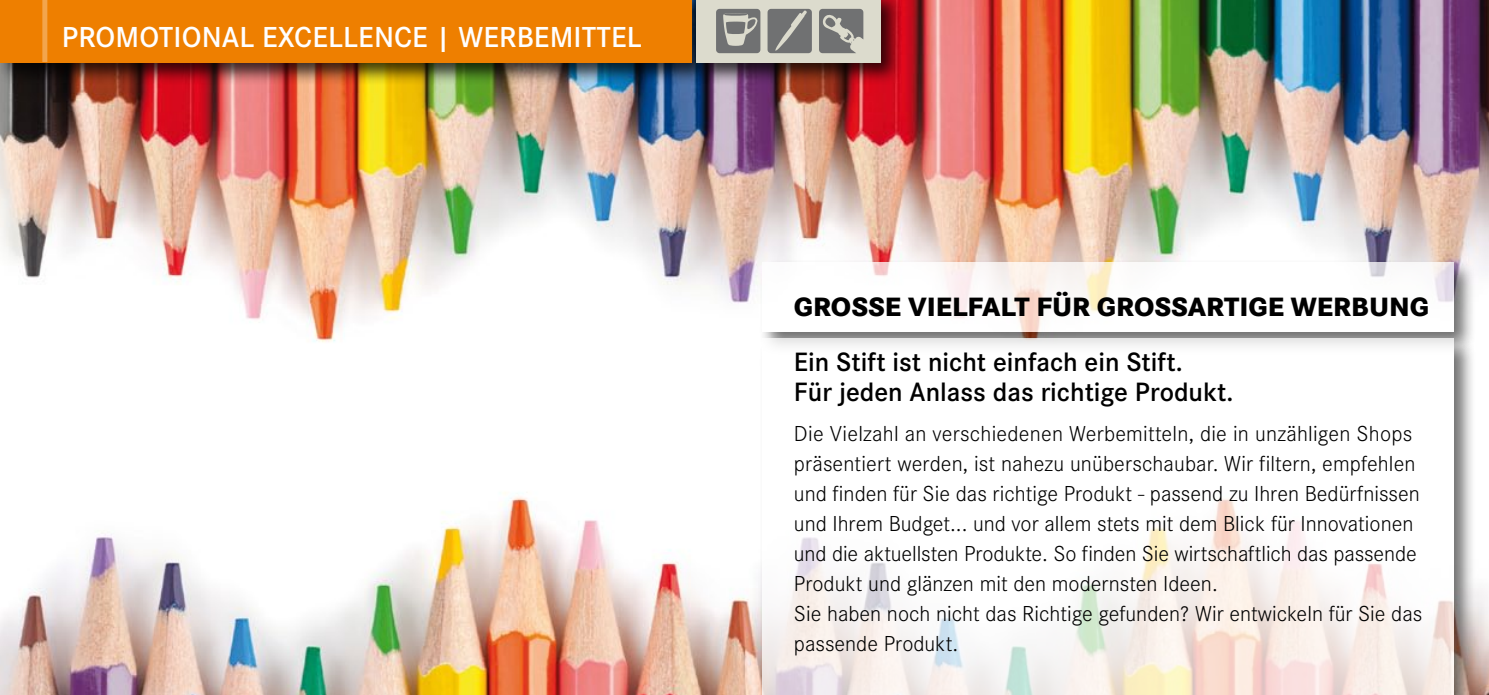
<style>
.page{position:relative;width:1489px;height:695px;background:#fff}
.page>*{position:absolute;margin:0;border:0;box-sizing:border-box;transform-origin:0 0}
.t1{font:600 30px "Corporate S";letter-spacing:.005em;color:#fff}
.t2{font:600 27.5px/30px "Corporate S";color:#000}
.t3{font:800 27.5px "Corporate S";color:#000}
.t4{font:300 22.5px/30px "Corporate S";color:#000}
</style>
<div class="page">
<img style="left:0;top:492px;width:1488px;height:202px">
<img style="left:0;top:0;width:1488px;height:342px">
<div style="left:0;top:0;width:714px;height:86px;background:#000;opacity:.75"></div>
<div style="left:0;top:0;width:691px;height:62px;background:#ee7f00"></div>
<hr style="left:1484px;top:0;width:4px;height:86px;background:#230c0e">
<div style="left:42px;top:0;width:5px;height:62px;background:#f3a54c"></div>
<div style="left:758px;top:258px;width:719px;height:97px;background:#000;opacity:.75"></div>
<div style="left:762px;top:262px;width:691px;height:69px;background:#fff"></div>
<div style="left:758px;top:334px;width:719px;height:360px;background:#000;opacity:.75"></div>
<svg style="left:762px;top:338px;width:691px;height:356px"></svg>
<div style="left:692px;top:0;width:212px;height:86px;background:#000;opacity:.75"></div>
<div style="left:696px;top:0;width:184px;height:62px;background:#dcdbcd"></div>
<svg style="left:716px;top:9px;width:44px;height:44px"></svg>
<svg style="left:767px;top:9px;width:44px;height:44px;background:#7e7e7d"></svg>
<svg style="left:819px;top:9px;width:44px;height:44px"></svg>
<h1 class="t1" style="left:62px;top:20px;width:581px">PROMOTIONAL EXCELLENCE | WERBEMITTEL</h1>
<p class="t3" style="left:794px;top:290px;width:636px">GROSSE VIELFALT FÜR GROSSARTIGE WERBUNG</p>
<p class="t2" style="left:794px;top:346px;width:441px">Ein Stift ist nicht einfach ein Stift.<br>Für jeden Anlass das richtige Produkt.</p>
<p class="t4" style="left:794px;top:418px;width:630px">Die Vielzahl an verschiedenen Werbemitteln, die in unzähligen Shops präsentiert werden, ist nahezu unüberschaubar. Wir filtern, empfehlen und finden für Sie das richtige Produkt - passend zu Ihren Bedürfnissen und Ihrem Budget... und vor allem stets mit dem Blick für Innovationen und die aktuellsten Produkte. So finden Sie wirtschaftlich das passende Produkt und glänzen mit den modernsten Ideen.<br>Sie haben noch nicht das Richtige gefunden? Wir entwickeln für Sie das passende Produkt.</p>
</div>
